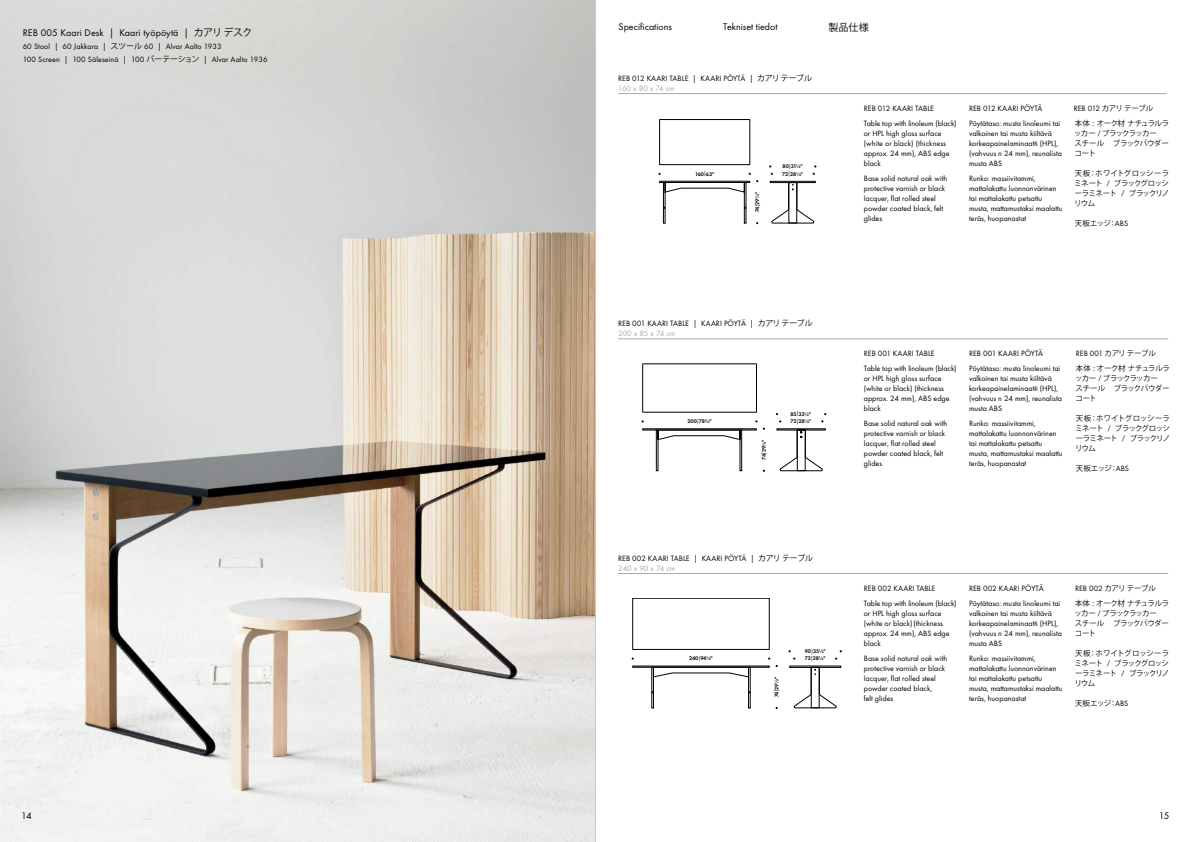
<style>
.page{position:relative;width:1191px;height:842px;background:#fff}
.page>*{position:absolute;margin:0;border:0;box-sizing:border-box;transform-origin:0 0}
.t1{font:10px "Futura EFTUOP";color:#000}
.t2{font:10px "Koz Go Pr 6 N";color:#000}
.t3{font:8px/10px "Futura EFTUOP";color:#000}
.t4{font:7.5px/10px "Koz Go Pr 6 N";letter-spacing:-.07em;color:#000}
.t5{font:7.5px/15px "Koz Go Pr 6 N";letter-spacing:-.05em;color:#000}
.t6{font:600 5.5px "Futura EFTUOP";letter-spacing:-.025em;color:#000}
.s1{font-family:"Koz Go Pr 6 N"}
.s2{color:#a7a9ac}
.s3{font-weight:400}
.s4{font-family:"Futura EFTUOP";font-size:8px}
</style>
<div class="page">
<hr style="left:618px;top:339px;width:550px;height:1px;background:#a7a9ac">
<img style="left:0;top:0;width:595px;height:842px">
<hr style="left:618px;top:573px;width:550px;height:1px;background:#a7a9ac">
<hr style="left:618px;top:93px;width:548px;height:1px;background:#a7a9ac">
<svg style="left:776px;top:428px;width:50px;height:43px"></svg>
<svg style="left:641px;top:364px;width:116px;height:107px"></svg>
<svg style="left:631px;top:598px;width:211px;height:111px"></svg>
<svg style="left:658px;top:119px;width:158px;height:105px"></svg>
<hr style="left:595px;top:0;width:1px;height:842px;background:#c7c8ca">
<p class="t1" style="left:23px;top:26px;width:231px">REB 005 Kaari Desk | Kaari työpöytä | <span class="s1">カアリ デスク</span></p>
<p class="t3" style="left:23px;top:40px;width:246px;line-height:13px">60 Stool | 60 Jakkara | <span class="s1">スツール</span> 60 | Alvar Aalto 1933<br>100 Screen | 100 Säleseinä | 100 <span class="s1">パーテーション</span> | Alvar Aalto 1936</p>
<p class="t1" style="left:21px;top:809px;width:12px">14</p>
<p class="t1" style="left:618px;top:20px;width:55px">Specifications</p>
<p class="t1" style="left:723px;top:20px;width:56px">Tekniset tiedot</p>
<p class="t2" style="left:828px;top:21px;width:42px">製品仕様</p>
<p class="t3" style="left:618px;top:73px;width:195px">REB 012 KAARI TABLE | KAARI PÖYTÄ | <span class="s1">カアリ テーブル<br></span><span class="s2">160 x 80 x 74 cm</span></p>
<p class="t6" style="left:782px;top:163px;width:22px">80<span class="s3">|</span>31½"</p>
<p class="t6" style="left:695px;top:170px;width:21px">160<span class="s3">|</span>63"</p>
<p class="t6" style="left:782px;top:170px;width:22px">72<span class="s3">|</span>28¼"</p>
<p class="t6" style="left:753px;top:212px;width:22px;rotate:-90deg">74<span class="s3">|</span>29¼"</p>
<p class="t3" style="left:864px;top:101px;width:94px;line-height:15px">REB 012 KAARI TABLE<br>Table top with linoleum (black)</p>
<p class="t3" style="left:864px;top:128px;width:87px">or HPL high gloss surface (white or black) (thickness approx. 24 mm), ABS edge black</p>
<p class="t3" style="left:864px;top:173px;width:85px">Base solid natural oak with protective varnish or black lacquer, flat rolled steel powder coated black, felt glides</p>
<p class="t3" style="left:969px;top:101px;width:93px;line-height:15px">REB 012 KAARI PÖYTÄ<br>Pöytätaso: musta linoleumi tai</p>
<p class="t3" style="left:969px;top:128px;width:94px">valkoinen tai musta kiiltävä korkeapainelaminaatti (HPL), (vahvuus n 24 mm), reunalista musta ABS</p>
<p class="t3" style="left:969px;top:173px;width:95px">Runko: massiivitammi, mattalakattu luonnonvärinen tai mattalakattu petsattu musta, mattamustaksi maalattu teräs, huopanastat</p>
<p class="t4" style="left:1073px;top:101px;width:97px;line-height:15px"><span class="s4">REB 012</span> カアリ テーブル<br>本体 : オーク材 ナチュラルラ</p>
<p class="t4" style="left:1074px;top:128px;width:96px">ッカー / ブラックラッカー<br>スチール ブラックパウダーコート</p>
<p class="t4" style="left:1074px;top:168px;width:97px;text-align:justify">天板：ホワイトグロッシーラミネート / ブラックグロッシーラミネート / ブラックリノリウム</p>
<p class="t4" style="left:1075px;top:218px;width:55px">天板エッジ：<span class="s4">ABS</span></p>
<p class="t3" style="left:618px;top:318px;width:196px">REB 001 KAARI TABLE | KAARI PÖYTÄ | <span class="s1">カアリ テーブル<br></span><span class="s2">200 x 85 x 74 cm</span></p>
<p class="t6" style="left:790px;top:410px;width:22px">85<span class="s3">|</span>33½"</p>
<p class="t6" style="left:687px;top:418px;width:26px">200<span class="s3">|</span>78¾"</p>
<p class="t6" style="left:790px;top:418px;width:22px">72<span class="s3">|</span>28¼"</p>
<p class="t6" style="left:760px;top:460px;width:22px;rotate:-90deg">74<span class="s3">|</span>29¼"</p>
<p class="t3" style="left:618px;top:553px;width:197px">REB 002 KAARI TABLE | KAARI PÖYTÄ | <span class="s1">カアリ テーブル<br></span><span class="s2">240 x 90 x 74 cm</span></p>
<p class="t6" style="left:805px;top:648px;width:22px">90<span class="s3">|</span>35½"</p>
<p class="t6" style="left:689px;top:655px;width:25px">240<span class="s3">|</span>94½"</p>
<p class="t6" style="left:805px;top:655px;width:22px">72<span class="s3">|</span>28¼"</p>
<p class="t6" style="left:773px;top:697px;width:22px;rotate:-90deg">74<span class="s3">|</span>29¼"</p>
<p class="t3" style="left:864px;top:346px;width:94px;line-height:15px">REB 001 KAARI TABLE<br>Table top with linoleum (black)</p>
<p class="t3" style="left:864px;top:373px;width:87px">or HPL high gloss surface (white or black) (thickness approx. 24 mm), ABS edge black</p>
<p class="t3" style="left:864px;top:418px;width:85px">Base solid natural oak with protective varnish or black lacquer, flat rolled steel powder coated black, felt glides</p>
<p class="t3" style="left:969px;top:346px;width:93px;line-height:15px">REB 001 KAARI PÖYTÄ<br>Pöytätaso: musta linoleumi tai</p>
<p class="t3" style="left:969px;top:373px;width:94px">valkoinen tai musta kiiltävä korkeapainelaminaatti (HPL), (vahvuus n 24 mm), reunalista musta ABS</p>
<p class="t3" style="left:969px;top:418px;width:95px">Runko: massiivitammi, mattalakattu luonnonvärinen tai mattalakattu petsattu musta, mattamustaksi maalattu teräs, huopanastat</p>
<p class="t5" style="left:1075px;top:346px;width:96px"><span class="s4">REB 001</span> カアリ テーブル<br>本体 : オーク材 ナチュラルラ</p>
<p class="t4" style="left:1075px;top:373px;width:96px">ッカー / ブラックラッカー<br>スチール ブラックパウダーコート</p>
<p class="t4" style="left:1075px;top:413px;width:97px;text-align:justify">天板：ホワイトグロッシーラミネート / ブラックグロッシーラミネート / ブラックリノリウム</p>
<p class="t4" style="left:1075px;top:463px;width:55px">天板エッジ：<span class="s4">ABS</span></p>
<p class="t3" style="left:864px;top:581px;width:94px;line-height:15px">REB 002 KAARI TABLE<br>Table top with linoleum (black)</p>
<p class="t3" style="left:864px;top:608px;width:87px">or HPL high gloss surface (white or black)(thickness approx. 24 mm), ABS edge black</p>
<p class="t3" style="left:864px;top:653px;width:85px">Base solid natural oak with protective varnish or black lacquer, flat rolled steel powder coated black,<br>felt glides</p>
<p class="t3" style="left:969px;top:581px;width:93px;line-height:15px">REB 002 KAARI PÖYTÄ<br>Pöytätaso: musta linoleumi tai</p>
<p class="t3" style="left:969px;top:608px;width:94px">valkoinen tai musta kiiltävä korkeapainelaminaatti (HPL), (vahvuus n 24 mm), reunalista musta ABS</p>
<p class="t3" style="left:969px;top:653px;width:95px">Runko: massiivitammi, mattalakattu luonnonvärinen tai mattalakattu petsattu musta, mattamustaksi maalattu teräs, huopanastat</p>
<p class="t5" style="left:1075px;top:581px;width:96px"><span class="s4">REB 002</span> カアリ テーブル<br>本体 : オーク材 ナチュラルラ</p>
<p class="t4" style="left:1074px;top:608px;width:96px">ッカー / ブラックラッカー<br>スチール ブラックパウダーコート</p>
<p class="t4" style="left:1074px;top:648px;width:97px;text-align:justify">天板：ホワイトグロッシーラミネート / ブラックグロッシーラミネート / ブラックリノリウム</p>
<p class="t4" style="left:1075px;top:698px;width:55px">天板エッジ：<span class="s4">ABS</span></p>
<p class="t1" style="left:1158px;top:809px;width:12px">15</p>
</div>
